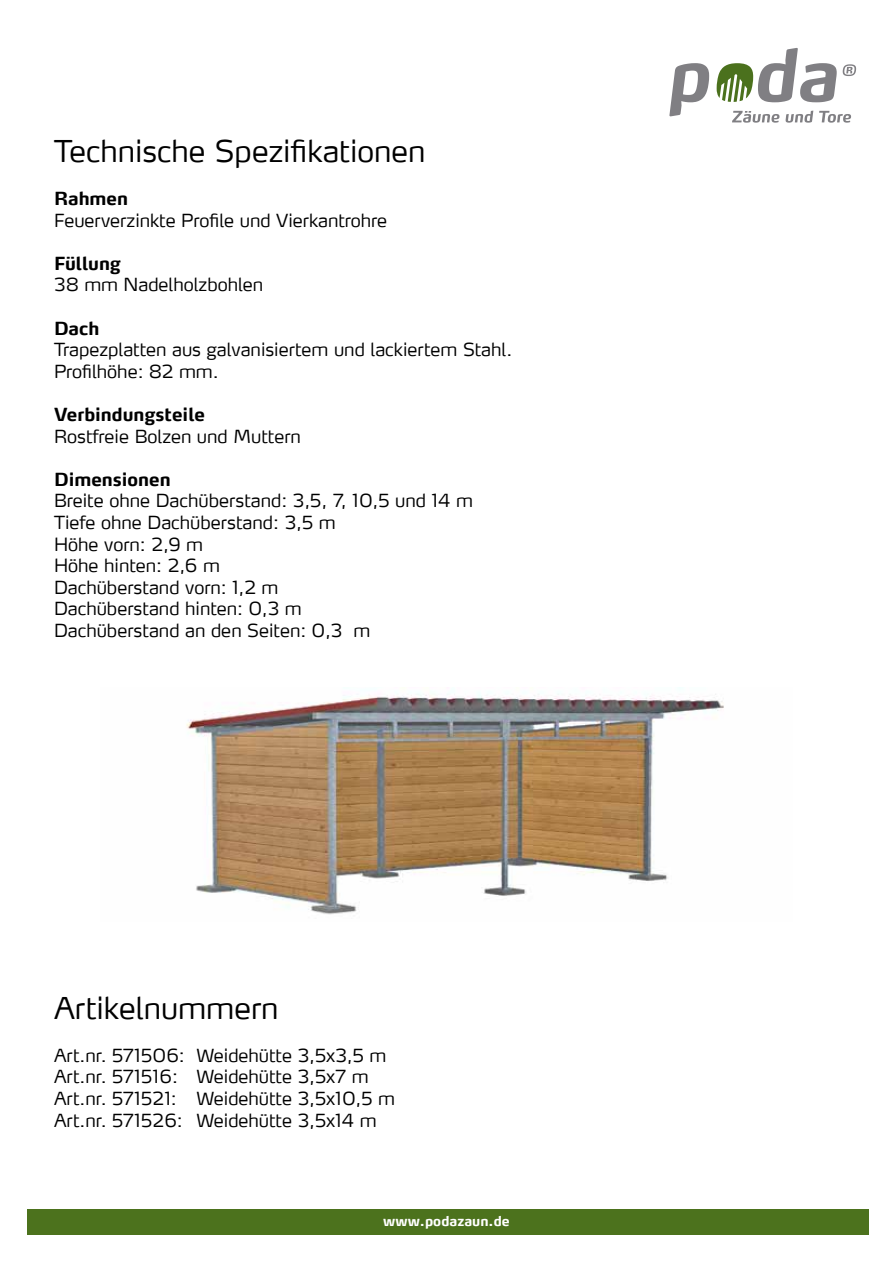
<style>
.page{position:relative;width:893px;height:1263px;background:#fff}
.page>*{position:absolute;margin:0;border:0;box-sizing:border-box;transform-origin:0 0}
.t1{font:300 30px "Max LF";color:#000}
.t2{font:300 18px/21.6px "Max LF";color:#000}
.t3{font:700 18px "Max LF";color:#000}
.t4{font:700 13.5px "Max";color:#fff}
</style>
<div class="page">
<div style="left:27px;top:1209px;width:842px;height:25px;background:#4c721d"></div>
<svg style="left:669px;top:63px;width:40px;height:53px"></svg>
<svg style="left:717px;top:48px;width:120px;height:54px"></svg>
<svg style="left:732px;top:111px;width:47px;height:12px"></svg>
<svg style="left:786px;top:111px;width:27px;height:12px"></svg>
<svg style="left:819px;top:111px;width:32px;height:12px"></svg>
<svg style="left:843px;top:64px;width:13px;height:12px"></svg>
<img style="left:186px;top:687px;width:538px;height:228px">
<h1 class="t1" style="left:54px;top:132px;width:373px">Technische Spezifikationen</h1>
<p class="t3" style="left:54px;top:187px;width:76px">Rahmen</p>
<p class="t2" style="left:54px;top:209px;width:335px">Feuerverzinkte Profile und Vierkantrohre</p>
<p class="t3" style="left:54px;top:252px;width:68px">Füllung</p>
<p class="t2" style="left:54px;top:274px;width:211px">38 mm Nadelholzbohlen</p>
<p class="t3" style="left:54px;top:317px;width:47px">Dach</p>
<p class="t2" style="left:54px;top:338px;width:460px">Trapezplatten aus galvanisiertem und lackiertem Stahl.<br>Profilhöhe: 82 mm.</p>
<p class="t3" style="left:54px;top:403px;width:153px">Verbindungsteile</p>
<p class="t2" style="left:54px;top:425px;width:248px">Rostfreie Bolzen und Muttern</p>
<p class="t3" style="left:54px;top:468px;width:118px">Dimensionen</p>
<p class="t2" style="left:54px;top:490px;width:421px">Breite ohne Dachüberstand: 3,5, 7, 10,5 und 14 m<br>Tiefe ohne Dachüberstand: 3,5 m<br>Höhe vorn: 2,9 m<br>Höhe hinten: 2,6 m<br>Dachüberstand vorn: 1,2 m<br>Dachüberstand hinten: 0,3 m<br>Dachüberstand an den Seiten: 0,3 m</p>
<h1 class="t1" style="left:54px;top:989px;width:226px">Artikelnummern</h1>
<p class="t2" style="left:54px;top:1044px;width:343px">Art.nr. 571506: Weidehütte 3,5x3,5 m Art.nr. 571516: Weidehütte 3,5x7 m Art.nr. 571521: Weidehütte 3,5x10,5 m Art.nr. 571526: Weidehütte 3,5x14 m</p>
<p class="t4" style="left:383px;top:1213px;width:128px">www.podazaun.de</p>
</div>
